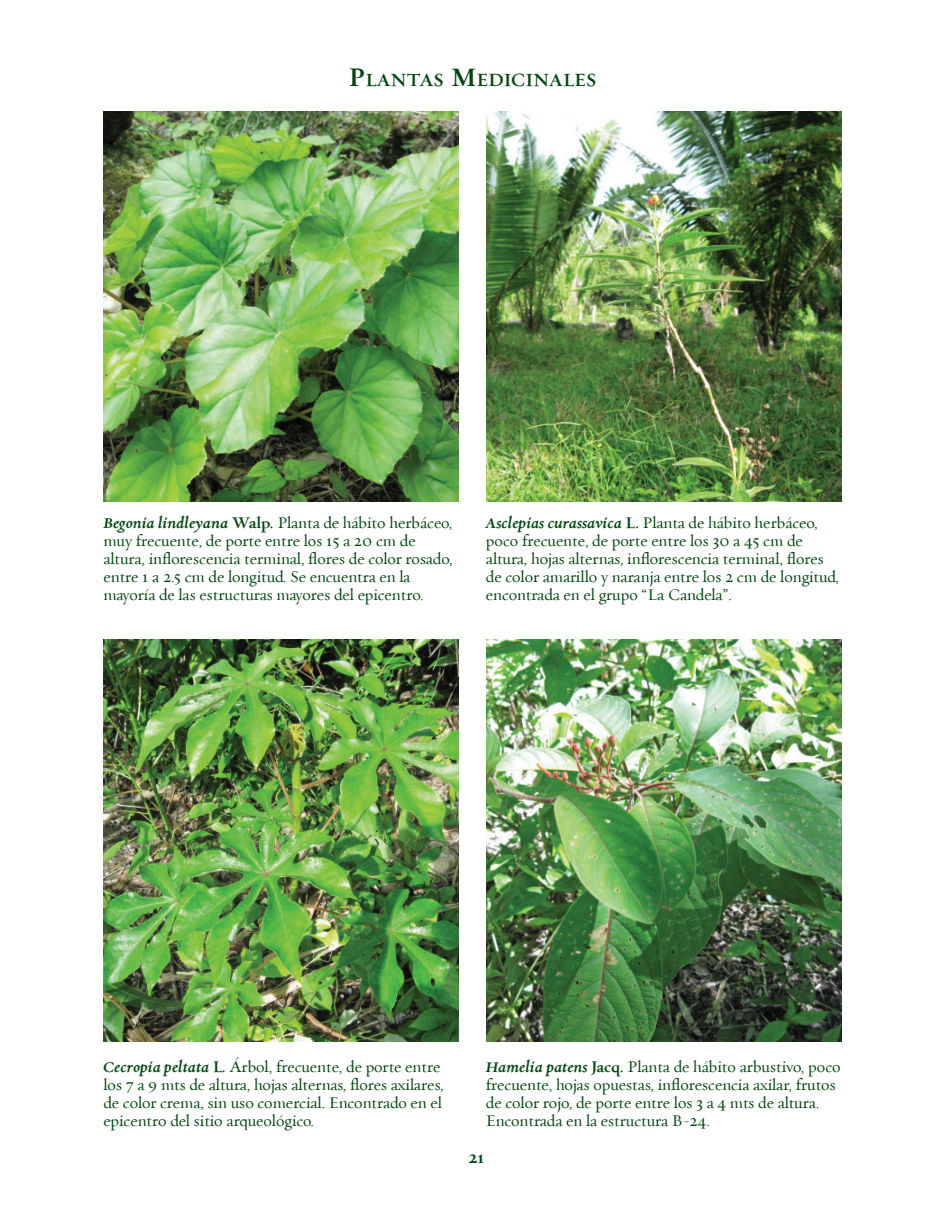
<style>
.page{position:relative;width:945px;height:1215px;background:#fff}
.page>*{position:absolute;margin:0;border:0;box-sizing:border-box;transform-origin:0 0}
.t1{font:700 18.9px "Natura";color:#004710}
.t2{font:700 18px "Natura";color:#004710}
.t3{font:16.5px/18px "Natura Roman";color:#004710}
.s1{font-size:27px}
.s2{font-family:"Natura";font-weight:700;font-style:italic}
.s3{font-family:"Natura";font-weight:700}
</style>
<div class="page">
<img style="left:104px;top:112px;width:355px;height:390px">
<img style="left:104px;top:640px;width:355px;height:402px">
<img style="left:486px;top:112px;width:356px;height:390px">
<img style="left:486px;top:640px;width:356px;height:402px">
<p class="t1" style="left:348px;top:69px;width:250px"><span class="s1">P</span>LANTAS <span class="s1">M</span>EDICINALES</p>
<p class="t3" style="left:103px;top:514px;width:351px"><span class="s2">Begonia lindleyana</span> <span class="s3">Walp.</span> Planta de hábito herbáceo, muy frecuente, de porte entre los 15 a 20 cm de altura, inflorescencia terminal, flores de color rosado, entre 1 a 2.5 cm de longitud. Se encuentra en la mayoría de las estructuras mayores del epicentro.</p>
<p class="t3" style="left:486px;top:514px;width:354px"><span class="s2">Asclepias curassavica</span> <span class="s3">L.</span> Planta de hábito herbáceo, poco frecuente, de porte entre los 30 a 45 cm de altura, hojas alternas, inflorescencia terminal, flores de color amarillo y naranja entre los 2 cm de longitud, encontrada en el grupo “La Candela”.</p>
<p class="t3" style="left:103px;top:1058px;width:342px"><span class="s2">Cecropia peltata</span> <span class="s3">L</span><span class="s2">.</span> Árbol, frecuente, de porte entre los 7 a 9 mts de altura, hojas alternas, flores axilares, de color crema, sin uso comercial. Encontrado en el epicentro del sitio arqueológico.</p>
<p class="t3" style="left:486px;top:1058px;width:356px"><span class="s2">Hamelia patens</span> <span class="s3">Jacq</span><span class="s2">.</span> Planta de hábito arbustivo, poco frecuente, hojas opuestas, inflorescencia axilar, frutos de color rojo, de porte entre los 3 a 4 mts de altura.<br>Encontrada en la estructura B-24.</p>
<p class="t2" style="left:468px;top:1146px;width:18px">21</p>
</div>
